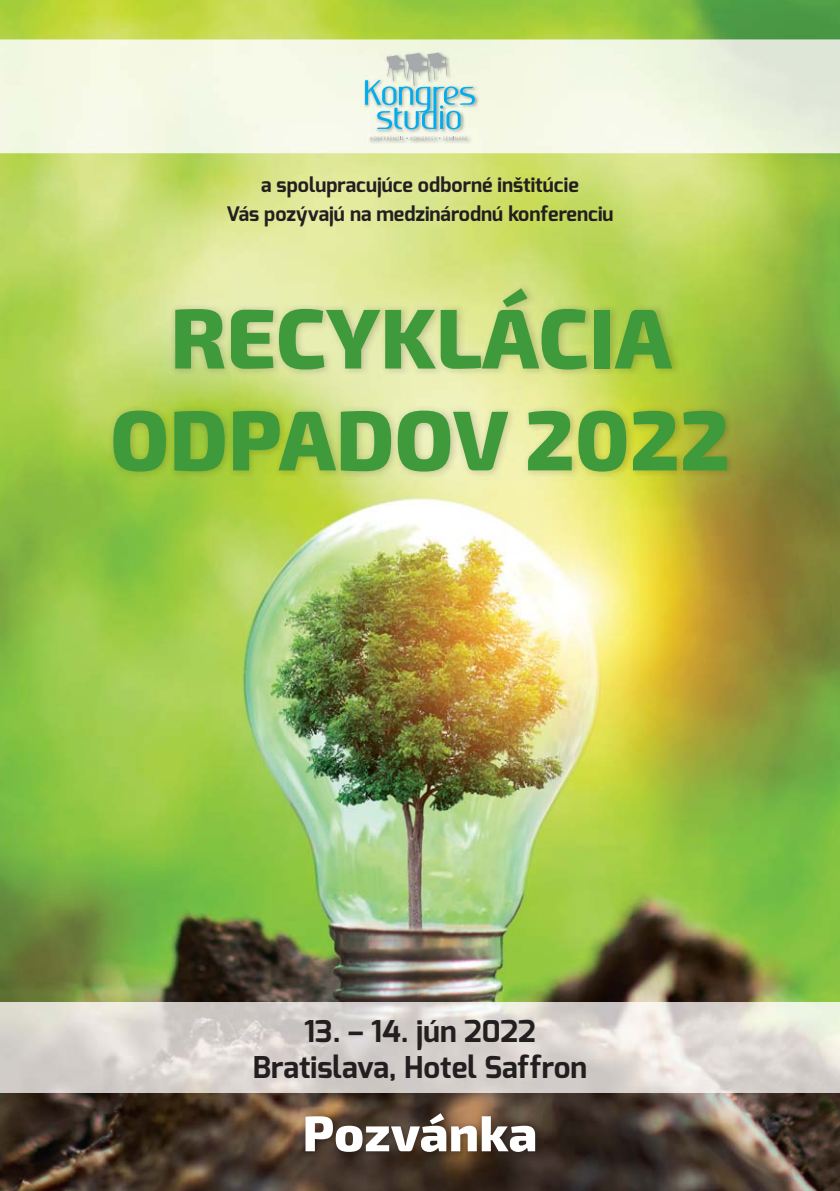
<style>
.page{position:relative;width:840px;height:1191px;background:#fff}
.page>*{position:absolute;margin:0;border:0;box-sizing:border-box;transform-origin:0 0}
.t1{font:800 84.8px/101.8px "Exo 2";color:#3f9a3c;text-align:center}
.t2{font:800 50px "Exo 2";color:#fff}
.t3{font:700 30px/36px "Exo";color:#231f20;text-align:center}
.t4{font:700 20px/28.2px "Exo";color:#231f20;text-align:center}
</style>
<div class="page">
<img style="left:0;top:0;width:839px;height:1191px">
<img style="left:0;top:40px;width:839px;height:113px">
<img style="left:0;top:1002px;width:839px;height:90px">
<img style="left:364px;top:51px;width:114px;height:92px">
<svg style="left:365px;top:53px;width:109px;height:76px;background:#badad8"></svg>
<svg style="left:370px;top:136px;width:97px;height:4px"></svg>
<img style="left:300px;top:1107px;width:243px;height:53px">
<img style="left:109px;top:283px;width:624px;height:196px">
<p class="t4" style="left:226px;top:172px;width:388px">a spolupracujúce odborné inštitúcie<br>Vás pozývajú na medzinárodnú konferenciu</p>
<h1 class="t1" style="left:110px;top:297px;width:621px">RECYKLÁCIA<br>ODPADOV 2022</h1>
<h3 class="t3" style="left:253px;top:1014px;width:335px">13. – 14. jún 2022<br>Bratislava, Hotel Saffron</h3>
<h2 class="t2" style="left:302px;top:1115px;width:236px">Pozvánka</h2>
</div>
